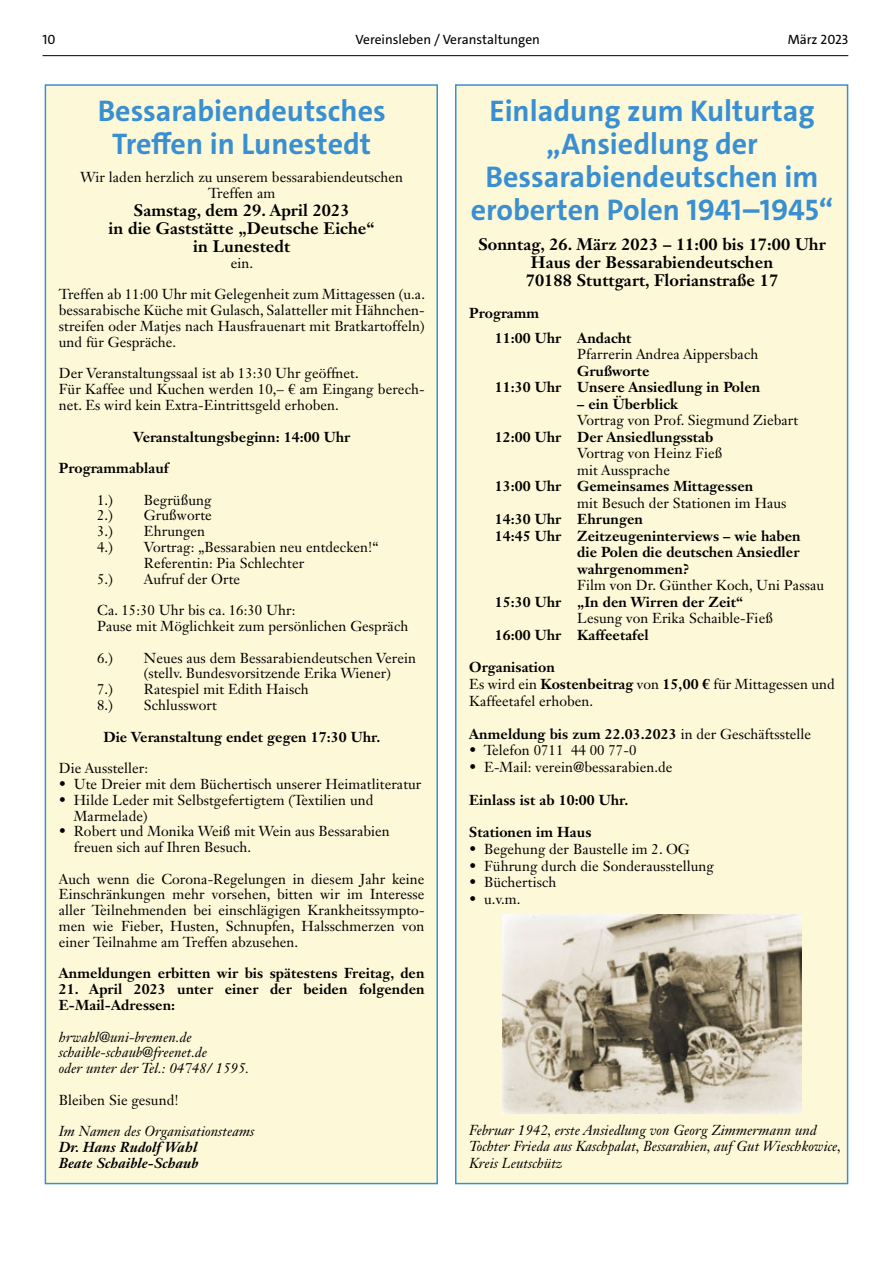
<style>
.page{position:relative;width:893px;height:1263px;background:#fff}
.page>*{position:absolute;margin:0;border:0;box-sizing:border-box;transform-origin:0 0}
.t1{font:700 30px/33px "The Sans";color:#398fd1;text-align:center}
.t2{font:700 16.5px/18px "Janson Text LT Std";letter-spacing:.005em;color:#000;text-align:center}
.t3{font:14.25px/15.8px "Janson Text LT Std";letter-spacing:.005em;color:#000}
.t4{font:700 14.25px/24.9px "Janson Text LT Std";letter-spacing:.005em;color:#000}
.t5{font:italic 14.25px/16.5px "Janson Text LT Std";letter-spacing:.005em;color:#000}
.t6{font:italic 700 14.25px/15.8px "Janson Text LT Std";letter-spacing:.005em;color:#000}
.t7{font:13.5px "The Sans";color:#000}
.s1{font-weight:700}
.s2{font-weight:400}
</style>
<div class="page">
<hr style="left:43px;top:55px;width:805px;height:1px;background:#000">
<div style="left:455px;top:84px;width:393px;height:1100px;background:#fdf9d8;border:2px solid #398fd1"></div>
<img style="left:502px;top:915px;width:299px;height:198px">
<div style="left:45px;top:84px;width:393px;height:1100px;background:#fdf9d8;border:2px solid #398fd1"></div>
<p class="t7" style="left:43px;top:31px;width:15px">10</p>
<p class="t7" style="left:356px;top:31px;width:186px">Vereinsleben / Veranstaltungen</p>
<p class="t7" style="left:788px;top:31px;width:62px">März 2023</p>
<h1 class="t1" style="left:98px;top:94px;width:289px">Bessarabiendeutsches<br>Treffen in Lunestedt</h1>
<p class="t3" style="left:80px;top:169px;width:324px;text-align:center">Wir laden herzlich zu unserem bessarabiendeutschen<br>Treffen am</p>
<p class="t2" style="left:109px;top:201px;width:268px">Samstag, dem 29. April 2023<br>in die Gaststätte „Deutsche Eiche“ in Lunestedt</p>
<p class="t3" style="left:231px;top:255px;width:24px">ein.</p>
<p class="t3" style="left:59px;top:286px;width:368px;text-align:justify">Treffen ab 11:00 Uhr mit Gelegenheit zum Mittagessen (u.a. bessarabische Küche mit Gulasch, Salatteller mit Hähnchen&shy;streifen oder Matjes nach Hausfrauenart mit Bratkartoffeln) und für Gespräche.</p>
<p class="t3" style="left:59px;top:365px;width:367px">Der Veranstaltungssaal ist ab 13:30 Uhr geöffnet.<br>Für Kaffee und Kuchen werden 10,– € am Eingang berech&shy;net. Es wird kein Extra-Eintrittsgeld erhoben.</p>
<p class="t4" style="left:133px;top:424px;width:219px">Veranstaltungsbeginn: 14:00 Uhr</p>
<p class="t4" style="left:59px;top:455px;width:111px">Programmablauf</p>
<p class="t3" style="left:97px;top:492px;width:17px">1.)</p>
<p class="t3" style="left:144px;top:492px;width:69px">Begrüßung</p>
<p class="t3" style="left:97px;top:507px;width:17px">2.)</p>
<p class="t3" style="left:144px;top:507px;width:69px">Grußworte</p>
<p class="t3" style="left:97px;top:523px;width:17px">3.)</p>
<p class="t3" style="left:144px;top:523px;width:63px">Ehrungen</p>
<p class="t3" style="left:97px;top:539px;width:17px">4.)</p>
<p class="t3" style="left:144px;top:539px;width:236px">Vortrag: „Bessarabien neu entdecken!“<br>Referentin: Pia Schlechter</p>
<p class="t3" style="left:97px;top:571px;width:17px">5.)</p>
<p class="t3" style="left:144px;top:571px;width:98px">Aufruf der Orte</p>
<p class="t3" style="left:97px;top:602px;width:313px">Ca. 15:30 Uhr bis ca. 16:30 Uhr:<br>Pause mit Möglichkeit zum persönlichen Gespräch</p>
<p class="t3" style="left:97px;top:650px;width:17px">6.)</p>
<p class="t3" style="left:144px;top:650px;width:274px">Neues aus dem Bessarabiendeutschen Verein (stellv. Bundesvorsitzende Erika Wiener)</p>
<p class="t3" style="left:97px;top:681px;width:17px">7.)</p>
<p class="t3" style="left:144px;top:681px;width:166px">Ratespiel mit Edith Haisch</p>
<p class="t3" style="left:97px;top:697px;width:17px">8.)</p>
<p class="t3" style="left:144px;top:697px;width:75px">Schlusswort</p>
<p class="t4" style="left:103px;top:724px;width:278px">Die Veranstaltung endet gegen 17:30 Uhr.</p>
<p class="t3" style="left:59px;top:760px;width:91px">Die Aussteller:</p>
<p class="t3" style="left:59px;top:776px;width:364px">• Ute Dreier mit dem Büchertisch unserer Heimatliteratur</p>
<p class="t3" style="left:74px;top:792px;width:301px;text-indent:-15px">• Hilde Leder mit Selbstgefertigtem (Textilien und<br>Marmelade)</p>
<p class="t3" style="left:74px;top:823px;width:318px;text-indent:-15px">• Robert und Monika Weiß mit Wein aus Bessarabien freuen sich auf Ihren Besuch.</p>
<p class="t3" style="left:59px;top:871px;width:367px;text-align:justify">Auch wenn die Corona-Regelungen in diesem Jahr keine Einschränkungen mehr vorsehen, bitten wir im Interesse aller Teilnehmenden bei einschlägigen Krankheitssympto&shy;men wie Fieber, Husten, Schnupfen, Halsschmerzen von einer Teilnahme am Treffen abzusehen.</p>
<p class="t4" style="left:59px;top:961px;width:367px">Anmeldungen erbitten wir bis spätestens Freitag, den</p>
<p class="t4" style="left:59px;top:981px;width:367px;line-height:15.8px">21. April 2023 unter einer der beiden folgenden<br>E-Mail-Adressen:</p>
<p class="t5" style="left:59px;top:1029px;width:192px;line-height:15.8px">hrwahl@uni-bremen.de schaible-schaub@freenet.de<br>oder unter der Tel.: 04748/ 1595.</p>
<p class="t3" style="left:59px;top:1092px;width:121px">Bleiben Sie gesund!</p>
<p class="t5" style="left:59px;top:1123px;width:197px">Im Namen des Organisationsteams</p>
<p class="t6" style="left:59px;top:1139px;width:141px">Dr. Hans Rudolf Wahl<br>Beate Schaible-Schaub</p>
<h1 class="t1" style="left:471px;top:94px;width:364px">Einladung zum Kulturtag „Ansiedlung der<br>Bessarabiendeutschen im eroberten Polen 1941–1945“</h1>
<p class="t2" style="left:478px;top:235px;width:349px">Sonntag, 26. März 2023 – 11:00 bis 17:00 Uhr<br>Haus der Bessarabiendeutschen<br>70188 Stuttgart, Florianstraße 17</p>
<p class="t4" style="left:495px;top:300px;width:138px;text-indent:-26px">Programm<br>11:00 Uhr Andacht</p>
<p class="t3" style="left:577px;top:346px;width:183px">Pfarrerin Andrea Aippersbach</p>
<p class="t4" style="left:495px;top:362px;width:267px;line-height:16.5px;text-indent:82px">Grußworte<br>11:30 Uhr Unsere Ansiedlung in Polen</p>
<p class="t4" style="left:577px;top:391px;width:102px">– ein Überblick</p>
<p class="t3" style="left:577px;top:412px;width:223px">Vortrag von Prof. Siegmund Ziebart</p>
<p class="t4" style="left:495px;top:424px;width:220px">12:00 Uhr Der Ansiedlungsstab</p>
<p class="t3" style="left:577px;top:445px;width:147px;line-height:16.5px">Vortrag von Heinz Fieß mit Aussprache</p>
<p class="t4" style="left:495px;top:474px;width:260px">13:00 Uhr Gemeinsames Mittagessen</p>
<p class="t3" style="left:577px;top:495px;width:211px">mit Besuch der Stationen im Haus</p>
<p class="t4" style="left:495px;top:507px;width:150px">14:30 Uhr Ehrungen</p>
<p class="t4" style="left:495px;top:523px;width:307px">14:45 Uhr Zeitzeugeninterviews – wie haben</p>
<p class="t4" style="left:577px;top:540px;width:224px">die Polen die deutschen Ansiedler</p>
<p class="t4" style="left:577px;top:556px;width:114px">wahrgenommen?</p>
<p class="t3" style="left:577px;top:577px;width:248px">Film von Dr. Günther Koch, Uni Passau</p>
<p class="t4" style="left:495px;top:589px;width:250px">15:30 Uhr „In den Wirren der Zeit“</p>
<p class="t3" style="left:577px;top:610px;width:197px">Lesung von Erika Schaible-Fieß</p>
<p class="t4" style="left:495px;top:622px;width:156px">16:00 Uhr Kaffeetafel</p>
<p class="t3" style="left:469px;top:658px;width:367px;line-height:17px"><span class="s1">Organisation<br></span>Es wird ein <span class="s1">Kostenbeitrag</span> von <span class="s1">15,00 €</span> für Mittagessen und<br>Kaffeetafel erhoben.</p>
<p class="t4" style="left:469px;top:721px;width:343px">Anmeldung bis zum 22.03.2023 <span class="s2">in der Geschäftsstelle</span></p>
<p class="t3" style="left:469px;top:742px;width:169px">• Telefon 0711 44 00 77-0</p>
<p class="t3" style="left:469px;top:759px;width:205px">• E-Mail: verein@bessarabien.de</p>
<p class="t4" style="left:469px;top:787px;width:161px">Einlass ist ab 10:00 Uhr.</p>
<p class="t4" style="left:469px;top:819px;width:124px">Stationen im Haus</p>
<p class="t3" style="left:469px;top:841px;width:222px">• Begehung der Baustelle im 2. OG</p>
<p class="t3" style="left:469px;top:858px;width:246px">• Führung durch die Sonderausstellung</p>
<p class="t3" style="left:469px;top:874px;width:89px">• Büchertisch</p>
<p class="t3" style="left:469px;top:891px;width:53px">• u.v.m.</p>
<p class="t5" style="left:469px;top:1122px;width:374px">Februar 1942, erste Ansiedlung von Georg Zimmermann und<br>Tochter Frieda aus Kaschpalat, Bessarabien, auf Gut Wieschkowice,<br>Kreis Leutschütz</p>
</div>
